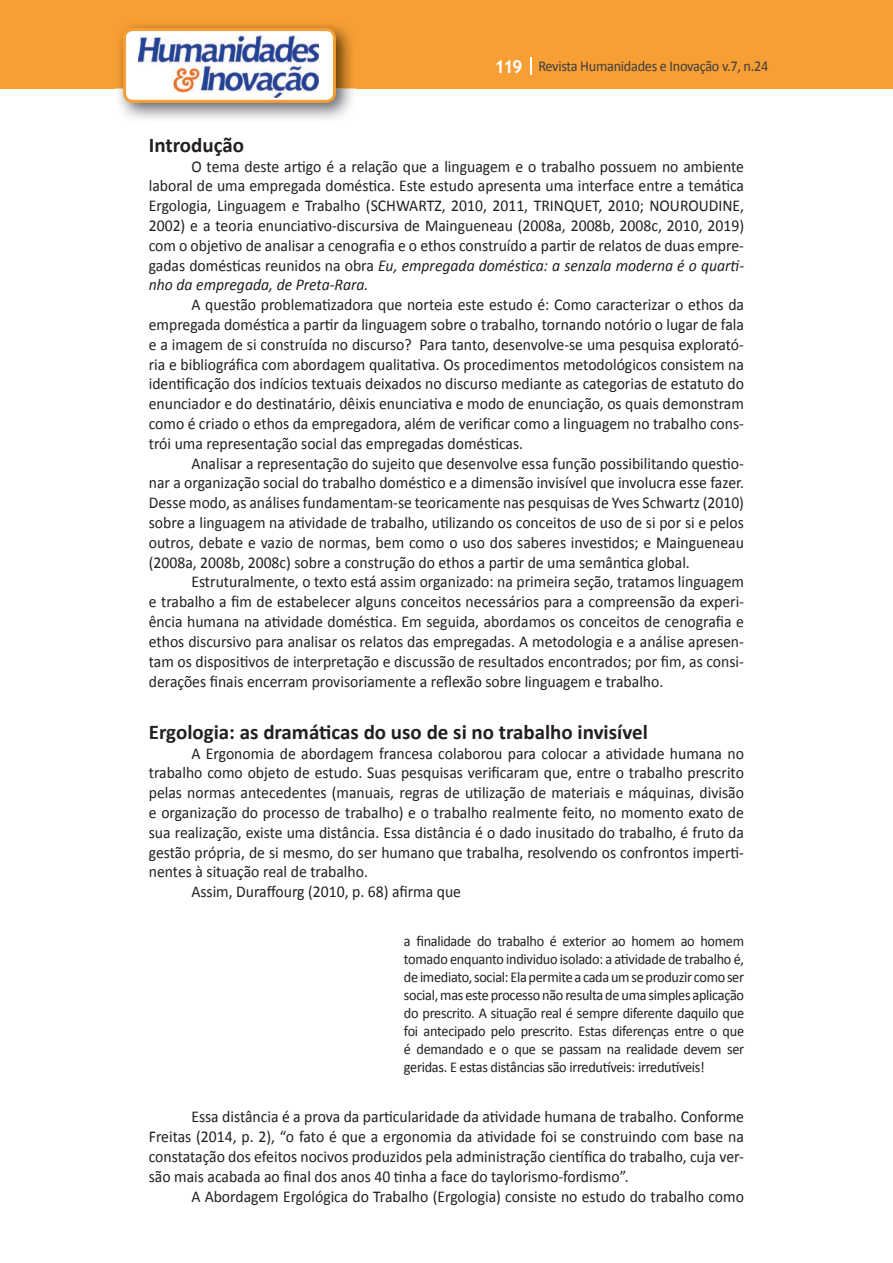
<style>
.page{position:relative;width:893px;height:1263px;background:#fff}
.page>*{position:absolute;margin:0;border:0;box-sizing:border-box;transform-origin:0 0}
.t1{font:700 21px "Calibri";color:#231f20}
.t2{font:16.5px/19.8px "Calibri";color:#231f20;text-align:justify;scale:.95 1}
.t3{font:15px/18px "Calibri";letter-spacing:-.02em;color:#231f20;text-align:justify;scale:.95 1}
.t4{font:15px "Calibri";letter-spacing:-.02em;color:#3e3e3f;scale:.95 1}
.s1{font-family:"Trebuchet MS";font-weight:700;font-size:18px;color:#fff}
.s2{font-style:italic}
</style>
<div class="page">
<div style="left:0;top:0;width:893px;height:88px;background:#f79e34"></div>
<svg style="left:530px;top:57px;width:2px;height:18px"></svg>
<img style="left:115px;top:24px;width:241px;height:95px">
<svg style="left:123px;top:28px;width:213px;height:75px"></svg>
<p class="t4" style="left:495px;top:57px;width:290px"><span class="s1">119</span> Revista Humanidades e Inovação v.7, n.24</p>
<p class="t1" style="left:149px;top:131px;width:97px">Introdução</p>
<p class="t2" style="left:149px;top:156px;width:628px;text-indent:43px">O tema deste artigo é a relação que a linguagem e o trabalho possuem no ambiente laboral de uma empregada doméstica. Este estudo apresenta uma interface entre a temática Ergologia, Linguagem e Trabalho (SCHWARTZ, 2010, 2011, TRINQUET, 2010; NOUROUDINE, 2002) e a teoria enunciativo-discursiva de Maingueneau (2008a, 2008b, 2008c, 2010, 2019) com o objetivo de analisar a cenografia e o ethos construído a partir de relatos de duas empre&shy;gadas domésticas reunidos na obra <span class="s2">Eu, empregada doméstica: a senzala moderna é o quarti&shy;nho da empregada, de Preta-Rara.</span></p>
<p class="t2" style="left:149px;top:295px;width:628px;text-indent:43px">A questão problematizadora que norteia este estud o é: Como caracterizar o ethos da empregada doméstica a partir da linguagem sobre o trabalho, tornando notório o lugar de fala e a imagem de si construída no discurso? Para tanto, desenvolve-se uma pesquisa explorató&shy;ria e bibliográfica com abordagem qualitativa. Os procedimentos metodológicos consistem na identificação dos indícios textuais deixados no discurso mediante as categorias de estatuto do enunciador e do destinatário, dêixis enunciativa e modo de enunciação, os quais demonstram como é criado o ethos da empregadora, além de verificar como a linguagem no trabalho cons&shy;trói uma representação social das empregadas domésticas.</p>
<p class="t2" style="left:149px;top:453px;width:628px;text-indent:43px">Analisar a representação do sujeito que desenvolve essa função possibil itando questio&shy;nar a organização social do trabalho doméstico e a dimensão invisível que involucra esse fazer.<br>Desse modo, as análises fundamentam-se teoricamente nas pesquisas de Yves Schwartz (2010) sobre a linguagem na atividade de trabalho, utilizando os conceitos de uso de s i por si e pelos outros, debate e vazio de normas, bem como o uso dos saberes investidos; e Maingueneau (2008a, 2008b, 2008c) sobre a construção do ethos a partir de uma semântica global.</p>
<p class="t2" style="left:149px;top:572px;width:628px;text-indent:43px">Estruturalmente, o texto está assim organizado: na primeira seção, tratamos linguagem e trabalho a fim de estabelecer alguns conceitos necessários para a compreensão da experi&shy;ência humana na atividade doméstica. Em seguida, abordamos os conceitos de cenografia e ethos discursivo para analisar os relatos das empregadas. A metodologia e a análise apresen&shy;tam os dispositivos de interpretação e discussão de resultados encontrados; por fim, as consi&shy;derações finais encerram provisoriamente a reflexão sobre linguagem e trabalho.</p>
<p class="t1" style="left:149px;top:718px;width:500px">Ergologia: as dramáticas do uso de si no trabalho invisível</p>
<p class="t2" style="left:191px;top:743px;width:583px">A Ergonomia de abordagem francesa colaborou para colocar a atividade humana no</p>
<p class="t2" style="left:149px;top:763px;width:628px">trabalho como objeto de estudo. Suas pesquisas verificaram que, entre o trabalho prescrito</p>
<p class="t2" style="left:149px;top:783px;width:628px">pelas normas antecedentes (manuais, regras de utilização de materiais e máquinas, divisão</p>
<p class="t2" style="left:149px;top:802px;width:628px">e organização do processo de trabalho) e o trabalho realmente feito, no momento exato de</p>
<p class="t2" style="left:149px;top:822px;width:628px">sua realização, existe uma distância. Essa distância é o dado inusitado do trabalho, é fruto da</p>
<p class="t2" style="left:149px;top:842px;width:628px">gestão própria, de si mesmo, do ser humano que trabalha, resolvendo os confrontos imperti-</p>
<p class="t2" style="left:149px;top:862px;width:232px">nentes à situação real de trabalho.</p>
<p class="t2" style="left:191px;top:882px;width:285px">Assim, Duraffourg (2010, p. 68) afirma que</p>
<p class="t3" style="left:404px;top:932px;width:360px">a finalidade do trabalho é exterior ao homem ao homem tomado enquanto individuo isolado: a atividade de trabalho é, de imediato, social: Ela permite a cada um se produzir como ser social, mas este processo não resulta de uma simples aplicação do prescrito. A situação real é sempre diferente daquilo que foi antecipado pelo prescrito. Estas diferenças entre o que é demandado e o que se passam na realidade devem ser geridas. E estas distâncias são irredutíveis: irredutíveis!</p>
<p class="t2" style="left:149px;top:1107px;width:628px;text-indent:43px">Essa distância é a prova da particularidade da atividade humana de trabalho. Conforme Freitas (2014, p. 2), “o fato é que a ergonomia da atividade foi se construindo com base na constatação dos efeitos nocivos produzidos pela administração científica do trabalho, cuja ver&shy;são mais acabada ao final dos anos 40 tinha a face do taylorismo-fordismo”.</p>
<p class="t2" style="left:191px;top:1186px;width:583px">A Abordagem Ergológica do Trabalho (Ergologia) consiste no estudo do trabalho como</p>
</div>
